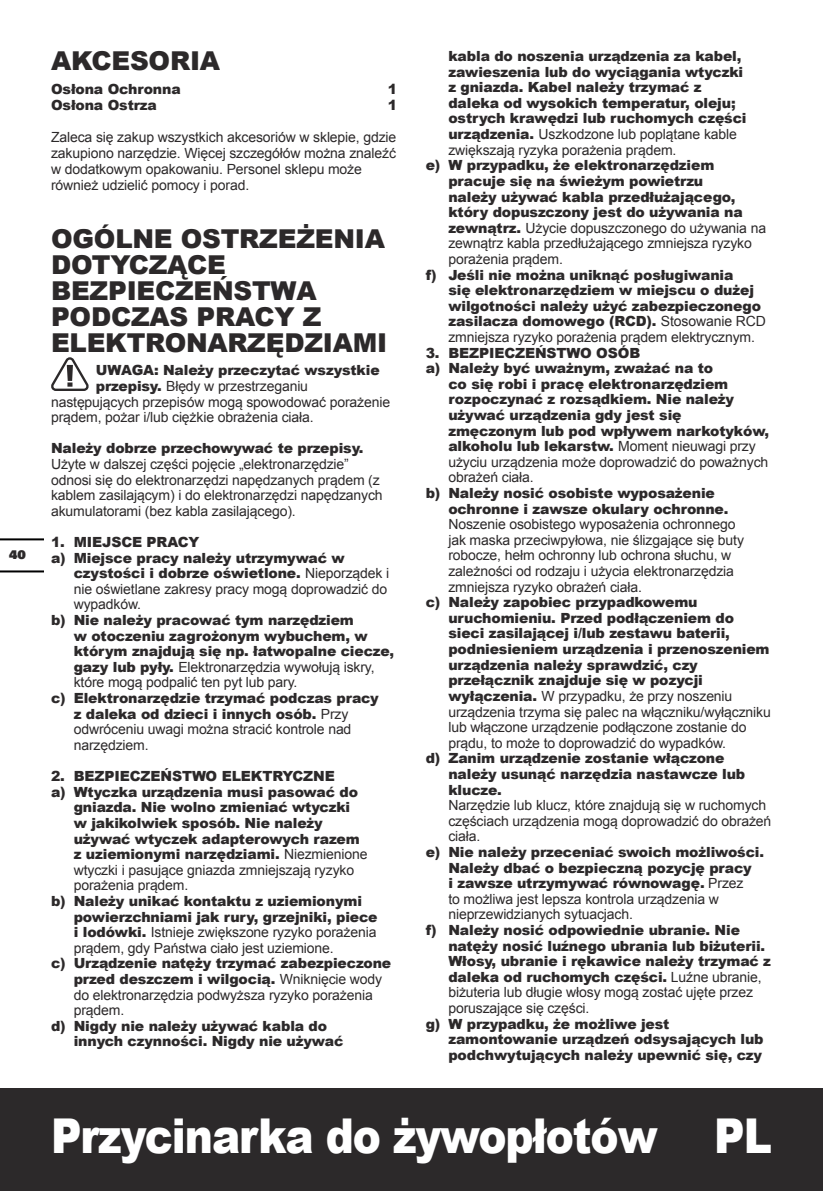
<style>
.page{position:relative;width:823px;height:1191px;background:#fff}
.page>*{position:absolute;margin:0;border:0;box-sizing:border-box;transform-origin:0 0}
.t1{font:900 48px "Arial";letter-spacing:-.025em;color:#fff;scale:.88 1}
.t2{font:900 26px/26px "Arial";letter-spacing:-.01em;color:#2c292a}
.t3{font:900 14px/15.6px "Arial";letter-spacing:-.01em;color:#2c292a}
.t4{font:14px/15.6px "Arial";letter-spacing:-.01em;color:#2c292a}
.t5{font:900 12px "Univers";color:#2c292a}
.s1{font-weight:900}
.s2{font-weight:400}
</style>
<div class="page">
<hr style="left:0;top:570px;width:43px;height:2px;background:#000">
<hr style="left:0;top:538px;width:43px;height:2px;background:#000">
<div style="left:0;top:1089px;width:822px;height:102px;background:#2c292a"></div>
<svg style="left:51px;top:357px;width:38px;height:34px"></svg>
<p class="t5" style="left:9px;top:546px;width:18px">40</p>
<h2 class="t2" style="left:51px;top:47px;width:170px">AKCESORIA</h2>
<p class="t3" style="left:51px;top:80px;width:131px">Osłona Ochronna</p>
<p class="t3" style="left:388px;top:80px;width:11px">1</p>
<p class="t3" style="left:51px;top:96px;width:107px">Osłona Ostrza</p>
<p class="t3" style="left:388px;top:96px;width:11px">1</p>
<p class="t4" style="left:51px;top:129px;width:346px">Zaleca się zakup wszystkich akcesoriów w sklepie, gdzie zakupiono narzędzie. Więcej szczegółów można znaleźć w dodatkowym opakowaniu. Personel sklepu może również udzielić pomocy i porad.</p>
<h2 class="t2" style="left:51px;top:225px;width:337px">OGÓLNE OSTRZEŻENIA<br>DOTYCZĄCE<br>BEZPIECZEŃSTWA<br>PODCZAS PRACY Z<br>ELEKTRONARZĘDZIAMI</h2>
<p class="t3" style="left:96px;top:362px;width:285px">UWAGA: Należy przeczytać wszystkie</p>
<p class="t4" style="left:96px;top:378px;width:214px"><span class="s1">przepisy.</span> Błędy w przestrzeganiu</p>
<p class="t4" style="left:51px;top:394px;width:340px">następujących przepisów mogą spowodować porażenie</p>
<p class="t4" style="left:51px;top:409px;width:264px">prądem, pożar i/lub ciężkie obrażenia ciała.</p>
<p class="t3" style="left:51px;top:440px;width:313px">Należy dobrze przechowywać te przepisy.</p>
<p class="t4" style="left:51px;top:456px;width:333px">Użyte w dalszej części pojęcie „elektronarzędzie” odnosi się do elektronarzędzi napędzanych prądem (z kablem zasilającym) i do elektronarzędzi napędzanych akumulatorami (bez kabla zasilającego).</p>
<p class="t3" style="left:51px;top:534px;width:150px">1. MIEJSCE PRACY</p>
<p class="t3" style="left:51px;top:549px;width:295px">a) Miejsce pracy należy utrzymywać w</p>
<p class="t3" style="left:74px;top:565px;width:317px">czystości i dobrze oświetlone. <span class="s2">Nieporządek i</span></p>
<p class="t4" style="left:74px;top:581px;width:315px">nie oświetlane zakresy pracy mogą doprowadzić do</p>
<p class="t4" style="left:74px;top:598px;width:69px">wypadków.</p>
<p class="t3" style="left:74px;top:612px;width:322px;text-indent:-23px">b) Nie należy pracować tym narzędziem<br>w otoczeniu zagrożonym wybuchem, w którym znajdują się np. łatwopalne ciecze, gazy lub pyły. <span class="s2">Elektronarzędzia wywołują iskry, które mogą podpalić ten pyt lub pary.</span></p>
<p class="t3" style="left:74px;top:690px;width:306px;text-indent:-23px">c) Elektronarzędzie trzymać podczas pracy z daleka od dzieci i innych osób. <span class="s2">Przy odwróceniu uwagi można stracić kontrole nad narzędziem.</span></p>
<p class="t3" style="left:51px;top:768px;width:285px">2. BEZPIECZEŃSTWO ELEKTRYCZNE</p>
<p class="t3" style="left:51px;top:783px;width:308px">a) Wtyczka urządzenia musi pasować do</p>
<p class="t3" style="left:74px;top:799px;width:278px">gniazda. Nie wolno zmieniać wtyczki</p>
<p class="t3" style="left:74px;top:814px;width:250px">w jakikolwiek sposób. Nie należy</p>
<p class="t3" style="left:74px;top:830px;width:287px">używać wtyczek adapterowych razem</p>
<p class="t3" style="left:74px;top:846px;width:295px">z uziemionymi narzędziami. <span class="s2">Niezmienione</span></p>
<p class="t4" style="left:74px;top:862px;width:282px">wtyczki i pasujące gniazda zmniejszają ryzyko</p>
<p class="t4" style="left:74px;top:877px;width:116px">porażenia prądem.</p>
<p class="t3" style="left:74px;top:892px;width:305px;text-indent:-23px">b) Należy unikać kontaktu z uziemionymi powierzchniami jak rury, grzejniki, piece i lodówki. <span class="s2">Istnieje zwiększone ryzyko porażenia prądem, gdy Państwa ciało jest uziemione.</span></p>
<p class="t4" style="left:74px;top:955px;width:319px;text-indent:-23px"><span class="s1">c) Urządzenie natęży trzymać zabezpieczone przed deszczem i wilgocią.</span> Wniknięcie wody do elektronarzędzia podwyższa ryzyko porażenia prądem.</p>
<p class="t3" style="left:74px;top:1017px;width:271px;text-indent:-23px">d) Nigdy nie należy używać kabla do innych czynności. Nigdy nie używać</p>
<p class="t3" style="left:448px;top:48px;width:299px">kabla do noszenia urządzenia za kabel, zawieszenia lub do wyciągania wtyczki z gniazda. Kabel należy trzymać z daleka od wysokich temperatur, oleju; ostrych krawędzi lub ruchomych części urządzenia. <span class="s2">Uszkodzone lub poplątane kable zwiększają ryzyka porażenia prądem.</span></p>
<p class="t3" style="left:448px;top:157px;width:319px;text-indent:-23px">e) W przypadku, że elektronarzędziem pracuje się na świeżym powietrzu<br>należy używać kabla przedłużającego, który dopuszczony jest do używania na zewnątrz. <span class="s2">Użycie dopuszczonego do używania na zewnątrz kabla przedłużającego zmniejsza ryzyko porażenia prądem.</span></p>
<p class="t3" style="left:448px;top:266px;width:319px;text-indent:-23px">f) Jeśli nie można uniknąć posługiwania<br>się elektronarzędziem w miejscu o dużej wilgotności należy użyć zabezpieczonego zasilacza domowego (RCD). <span class="s2">Stosowanie RCD zmniejsza ryzyko porażenia prądem elektrycznym.</span></p>
<p class="t3" style="left:425px;top:344px;width:216px">3. BEZPIECZEŃSTWO OSÓB</p>
<p class="t3" style="left:425px;top:360px;width:289px">a) Należy być uważnym, zważać na to</p>
<p class="t3" style="left:448px;top:375px;width:281px">co się robi i pracę elektronarzędziem</p>
<p class="t3" style="left:448px;top:391px;width:287px">rozpoczynać z rozsądkiem. Nie należy</p>
<p class="t3" style="left:448px;top:407px;width:234px">używać urządzenia gdy jest się</p>
<p class="t3" style="left:448px;top:422px;width:322px">zmęczonym lub pod wpływem narkotyków,</p>
<p class="t3" style="left:448px;top:438px;width:309px">alkoholu lub lekarstw. <span class="s2">Moment nieuwagi przy</span></p>
<p class="t4" style="left:448px;top:454px;width:321px">użyciu urządzenia może doprowadzić do poważnych</p>
<p class="t4" style="left:448px;top:470px;width:87px">obrażeń ciała.</p>
<p class="t3" style="left:448px;top:485px;width:281px;text-indent:-23px">b) Należy nosić osobiste wyposażenie ochronne i zawsze okulary ochronne.</p>
<p class="t4" style="left:448px;top:516px;width:297px">Noszenie osobistego wyposażenia ochronnego jak maska przeciwpyłowa, nie ślizgające się buty robocze, hełm ochronny lub ochrona słuchu, w zależności od rodzaju i użycia elektronarzędzia zmniejsza ryzyko obrażeń ciała.</p>
<p class="t3" style="left:448px;top:594px;width:324px;text-indent:-23px">c) Należy zapobiec przypadkowemu uruchomieniu. Przed podłączeniem do sieci zasilającej i/lub zestawu baterii, podniesieniem urządzenia i przenoszeniem urządzenia należy sprawdzić, czy przełącznik znajduje się w pozycji wyłączenia. <span class="s2">W przypadku, że przy noszeniu urządzenia trzyma się palec na włączniku/wyłączniku lub włączone urządzenie podłączone zostanie do prądu, to może to doprowadzić do wypadków.</span></p>
<p class="t3" style="left:448px;top:750px;width:298px;text-indent:-23px">d) Zanim urządzenie zostanie włączone należy usunąć narzędzia nastawcze lub klucze.</p>
<p class="t4" style="left:448px;top:797px;width:324px">Narzędzie lub klucz, które znajdują się w ruchomych częściach urządzenia mogą doprowadzić do obrażeń ciała.</p>
<p class="t3" style="left:448px;top:843px;width:317px;text-indent:-23px">e) Nie należy przeceniać swoich możliwości.<br>Należy dbać o bezpieczną pozycję pracy<br>i zawsze utrzymywać równowagę. <span class="s2">Przez<br>to możliwa jest lepsza kontrola urządzenia w nieprzewidzianych sytuacjach.</span></p>
<p class="t3" style="left:448px;top:921px;width:324px;text-indent:-23px">f) Należy nosić odpowiednie ubranie. Nie natęży nosić luźnego ubrania lub biżuterii.<br>Włosy, ubranie i rękawice należy trzymać z daleka od ruchomych części. <span class="s2">Luźne ubranie, biżuteria lub długie włosy mogą zostać ujęte przez poruszające się części.</span></p>
<p class="t3" style="left:448px;top:1015px;width:316px;text-indent:-23px">g) W przypadku, że możliwe jest zamontowanie urządzeń odsysających lub podchwytujących należy upewnić się, czy</p>
<h1 class="t1" style="left:51px;top:1101px;width:820px">Przycinarka do żywopłotów PL</h1>
</div>
